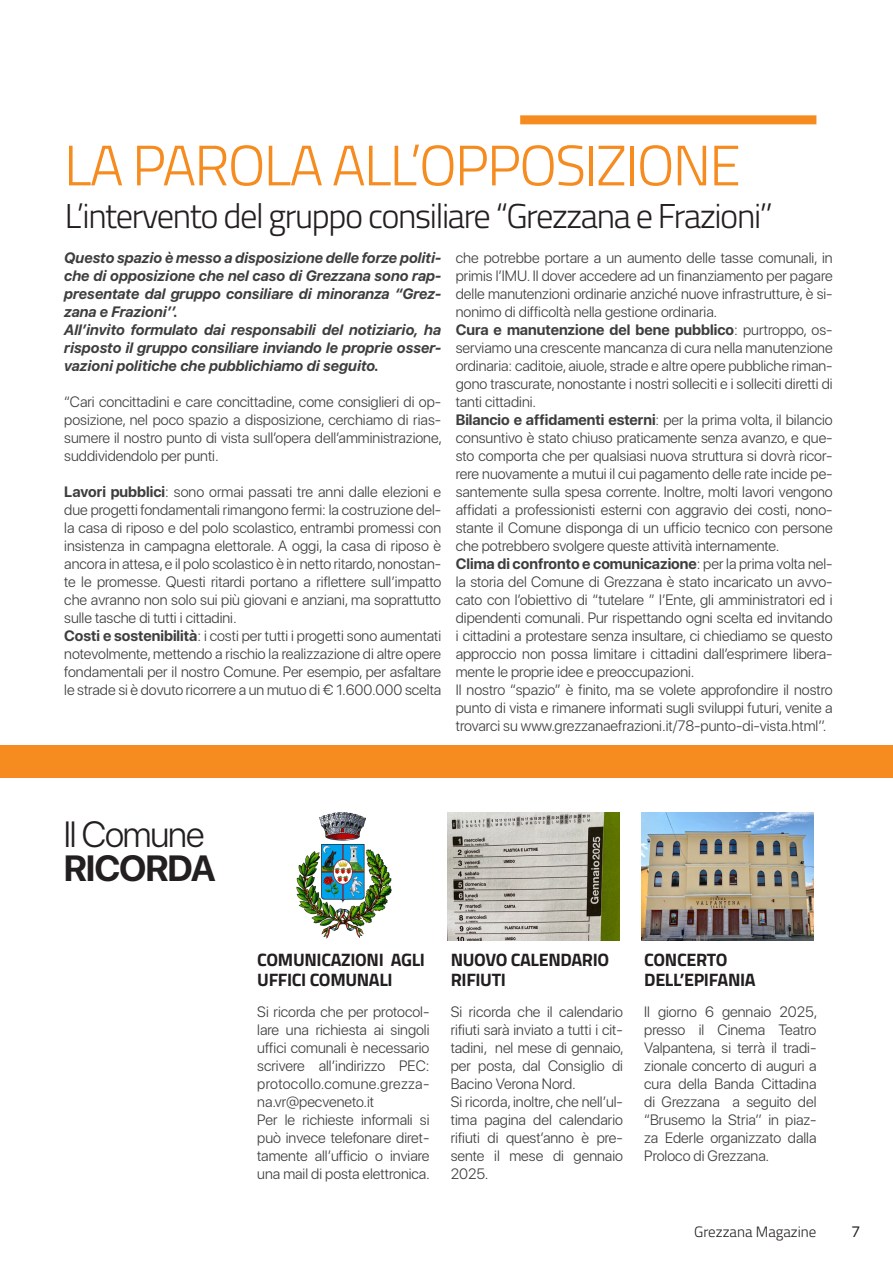
<style>
.page{position:relative;width:893px;height:1263px;background:#fff}
.page>*{position:absolute;margin:0;border:0;box-sizing:border-box;transform-origin:0 0}
.t1{font:300 57px "Titillium Web";letter-spacing:-.03em;color:#f68b1f}
.t2{font:300 36.3px "SF Pro Display";letter-spacing:-.03em;color:#231f20}
.t3{font:700 36.3px "SF Pro Display";letter-spacing:-.03em;color:#231f20}
.subheading_title{font:300 34.5px "Titillium Web";letter-spacing:-.04em;color:#231f20}
.insert_your_title{font:700 18px/19.5px "Titillium Web";letter-spacing:-.02em;color:#231f20}
.t4{font:300 15px/18px "SF Pro Display";color:#3e3e3f;text-align:justify}
.t5{font:italic 700 15px/18px "SF Pro Display";color:#3e3e3f;text-align:justify}
.t6{font:300 15px "Titillium Web";color:#231f20}
.t7{font:15px "SF Pro Display";color:#231f20}
.s1{font-weight:700}
</style>
<div class="page">
<div style="left:520px;top:115px;width:296px;height:9px;background:#f68b1f"></div>
<div style="left:0;top:746px;width:893px;height:32px;background:#f68b1f"></div>
<img style="left:296px;top:812px;width:96px;height:127px">
<img style="left:448px;top:813px;width:172px;height:127px">
<img style="left:641px;top:813px;width:172px;height:127px">
<p class="t1" style="left:64px;top:124px;width:678px">LA PAROLA ALL’OPPOSIZIONE</p>
<p class="subheading_title" style="left:65px;top:191px;width:709px">L’intervento del gruppo consiliare “Grezzana e Frazioni’’</p>
<p class="t5" style="left:64px;top:248px;width:378px">Questo spazio è messo a disposizione delle forze politi&shy;che di opposizione che nel caso di Grezzana sono rap&shy;presentate dal gruppo consiliare di minoranza “Grez&shy;zana e Frazioni’’.</p>
<p class="t5" style="left:64px;top:320px;width:378px">All’invito formulato dai responsabili del notiziario, ha risposto il gruppo consiliare inviando le proprie osser&shy;vazioni politiche che pubblichiamo di seguito.</p>
<p class="t4" style="left:456px;top:249px;width:378px">che potrebbe portare a un aumento delle tasse comunali, in primis l’IMU. Il dover accedere ad un finanziamento per pagare delle manutenzioni ordinarie anziché nuove infrastrutture, è si&shy;nonimo di difficoltà nella gestione ordinaria.</p>
<p class="t4" style="left:456px;top:321px;width:378px"><span class="s1">Cura e manutenzione del bene pubblico</span>: purtroppo, os&shy;serviamo una crescente mancanza di cura nella manutenzione ordinaria: caditoie, aiuole, strade e altre opere pubbliche riman&shy;gono trascurate, nonostante i nostri solleciti e i solleciti diretti di tanti cittadini.</p>
<p class="t4" style="left:456px;top:411px;width:378px"><span class="s1">Bilancio e affidamenti esterni</span>: per la prima volta, il bilancio consuntivo è stato chiuso praticamente senza avanzo, e que&shy;sto comporta che per qualsiasi nuova struttura si dovrà ricor&shy;rere nuovamente a mutui il cui pagamento delle rate incide pe&shy;santemente sulla spesa corrente. Inoltre, molti lavori vengono affidati a professionisti esterni con aggravio dei costi, nono&shy;stante il Comune disponga di un ufficio tecnico con persone che potrebbero svolgere queste attività internamente.</p>
<p class="t4" style="left:456px;top:555px;width:378px"><span class="s1">Clima di confronto e comunicazione</span>: per la prima volta nel&shy;la storia del Comune di Grezzana è stato incaricato un avvo&shy;cato con l’obiettivo di “tutelare ” l’Ente, gli amministratori ed i dipendenti comunali. Pur rispettando ogni scelta ed invitando i cittadini a protestare senza insultare, ci chiediamo se questo approccio non possa limitare i cittadini dall’esprimere libera&shy;mente le proprie idee e preoccupazioni.</p>
<p class="t4" style="left:456px;top:681px;width:378px">Il nostro “spazio” è finito, ma se volete approfondire il nostro punto di vista e rimanere informati sugli sviluppi futuri, venite a trovarci su www.grezzanaefrazioni.it/78-punto-di-vista.html’’.</p>
<p class="t4" style="left:64px;top:393px;width:379px">“Cari concittadini e care concittadine, come consiglieri di op&shy;posizione, nel poco spazio a disposizione, cerchiamo di rias&shy;sumere il nostro punto di vista sull’opera dell’amministrazione, suddividendolo per punti.</p>
<p class="t4" style="left:64px;top:483px;width:378px"><span class="s1">Lavori pubblici</span>: sono ormai passati tre anni dalle elezioni e due progetti fondamentali rimangono fermi: la costruzione del&shy;la casa di riposo e del polo scolastico, entrambi promessi con insistenza in campagna elettorale. A oggi, la casa di riposo è ancora in attesa, e il polo scolastico è in netto ritardo, nonostan&shy;te le promesse. Questi ritardi portano a riflettere sull’impatto che avranno non solo sui più giovani e anziani, ma soprattutto sulle tasche di tutti i cittadini.</p>
<p class="t4" style="left:64px;top:627px;width:378px"><span class="s1">Costi e sostenibilità</span>: i costi per tutti i progetti sono aumentati notevolmente, mettendo a rischio la realizzazione di altre opere fondamentali per il nostro Comune. Per esempio, per asfaltare le strade si è dovuto ricorrere a un mutuo di € 1.600.000 scelta</p>
<p class="t2" style="left:64px;top:813px;width:142px">Il Comune</p>
<p class="t3" style="left:64px;top:847px;width:154px">RICORDA</p>
<p class="insert_your_title" style="left:257px;top:949px;width:169px">COMUNICAZIONI AGLI<br>UFFICI COMUNALI</p>
<p class="insert_your_title" style="left:451px;top:949px;width:160px">NUOVO CALENDARIO<br>RIFIUTI</p>
<p class="insert_your_title" style="left:644px;top:949px;width:85px">CONCERTO</p>
<p class="insert_your_title" style="left:644px;top:969px;width:113px">DELL’EPIFANIA</p>
<p class="t4" style="left:257px;top:1002px;width:174px">Si ricorda che per protocol&shy;lare una richiesta ai singoli uffici comunali è necessario scrivere all’indirizzo PEC: protocollo.comune.grezza&shy;na.vr@pecveneto.it</p>
<p class="t4" style="left:257px;top:1110px;width:174px">Per le richieste informali si può invece telefonare diret&shy;tamente all’ufficio o inviare una mail di posta elettronica.</p>
<p class="t4" style="left:451px;top:1003px;width:175px">Si ricorda che il calendario rifiuti sarà inviato a tutti i cit&shy;tadini, nel mese di gennaio, per posta, dal Consiglio di Bacino Verona Nord.</p>
<p class="t4" style="left:451px;top:1093px;width:174px">Si ricorda, inoltre, che nell’ul&shy;tima pagina del calendario rifiuti di quest’anno è pre&shy;sente il mese di gennaio 2025.</p>
<p class="t4" style="left:644px;top:1003px;width:175px">Il giorno 6 gennaio 2025, presso il Cinema Teatro Valpantena, si terrà il tradi&shy;zionale concerto di auguri a cura della Banda Cittadina di Grezzana a seguito del “Brusemo la Stria’’ in piaz&shy;za Ederle organizzato dalla Proloco di Grezzana.</p>
<p class="t6" style="left:694px;top:1221px;width:124px">Grezzana Magazine</p>
<p class="t7" style="left:852px;top:1223px;width:10px">7</p>
</div>
